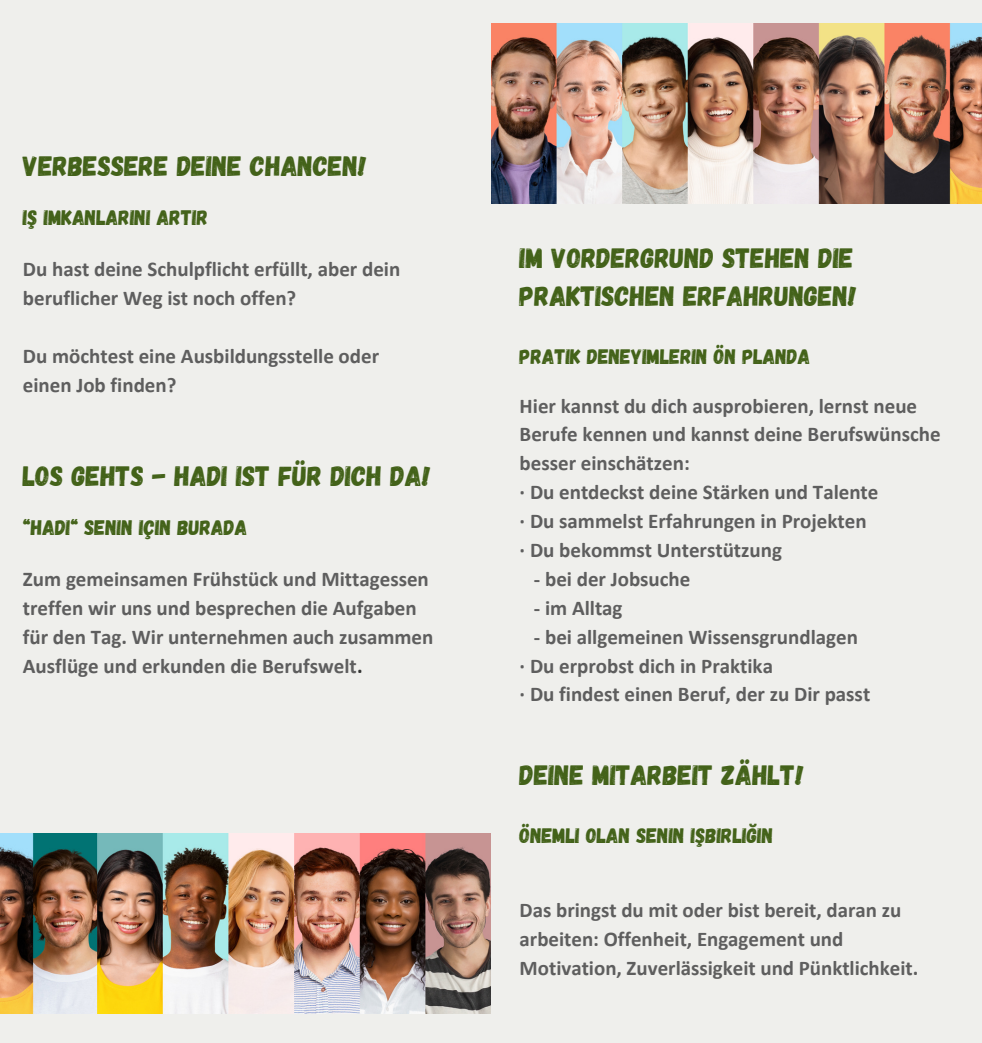
<style>
.page{position:relative;width:982px;height:1043px;background:#fff}
.page>*{position:absolute;margin:0;border:0;box-sizing:border-box;transform-origin:0 0}
.t1{font:28px "Gagalin";color:#436219}
.t2{font:27.82px "Gagalin";color:#436219}
.t3{font:700 21px/28.9px "Calibri";color:#5e5e5e}
.t4{font:21px "Gagalin";color:#436219}
.t5{font:700 20.82px/28.9px "Calibri";color:#5e5e5e}
.t6{font:20.82px "Gagalin";color:#436219}
.s1{color:#343534}
</style>
<div class="page">
<div style="left:0;top:0;width:981px;height:1042px;background:#efefec"></div>
<img style="left:0;top:833px;width:490px;height:179px">
<img style="left:491px;top:24px;width:490px;height:179px">
<p class="t1" style="left:23px;top:148px;width:345px">VERBESSERE DEINE CHANCEN!</p>
<p class="t4" style="left:23px;top:204px;width:187px">IŞ IMKANLARINI ARTIR</p>
<p class="t3" style="left:23px;top:256px;width:379px">Du hast deine Schulpflicht erfüllt, aber dein beruflicher Weg ist noch offen?</p>
<p class="t3" style="left:23px;top:343px;width:358px">Du möchtest eine Ausbildungsstelle oder</p>
<p class="t3" style="left:23px;top:372px;width:155px">einen Job finden?</p>
<p class="t1" style="left:23px;top:458px;width:409px">LOS GEHTS - HADI IST FÜR DICH DA!</p>
<p class="t4" style="left:23px;top:513px;width:226px">“HADI“ SENIN IÇIN BURADA</p>
<p class="t3" style="left:23px;top:566px;width:407px">Zum gemeinsamen Frühstück und Mittagessen treffen wir uns und besprechen die Aufgaben</p>
<p class="t3" style="left:23px;top:623px;width:412px">für den Tag. Wir unternehmen auch zusammen<br>Ausflüge und erkunden die Berufswelt<span class="s1">.</span></p>
<p class="t2" style="left:520px;top:240px;width:335px">IM VORDERGRUND STEHEN DIE</p>
<p class="t2" style="left:520px;top:278px;width:338px">PRAKTISCHEN ERFAHRUNGEN!</p>
<p class="t6" style="left:520px;top:343px;width:292px">PRATIK DENEYIMLERIN ÖN PLANDA</p>
<p class="t3" style="left:520px;top:393px;width:422px">Hier kannst du dich ausprobieren, lernst neue<br>Berufe kennen und kannst deine Berufswünsche besser einschätzen:</p>
<p class="t3" style="left:520px;top:479px;width:360px">· Du entdeckst deine Stärken und Talente</p>
<p class="t3" style="left:520px;top:508px;width:348px">· Du sammelst Erfahrungen in Projekten</p>
<p class="t3" style="left:520px;top:537px;width:264px">· Du bekommst Unterstützung</p>
<p class="t3" style="left:534px;top:566px;width:158px">- bei der Jobsuche</p>
<p class="t3" style="left:534px;top:595px;width:90px">- im Alltag</p>
<p class="t3" style="left:534px;top:623px;width:326px">- bei allgemeinen Wissensgrundlagen</p>
<p class="t3" style="left:520px;top:652px;width:255px">· Du erprobst dich in Praktika</p>
<p class="t3" style="left:520px;top:681px;width:352px">· Du findest einen Beruf, der zu Dir passt</p>
<p class="t2" style="left:520px;top:757px;width:286px">DEINE MITARBEIT ZÄHLT!</p>
<p class="t6" style="left:520px;top:822px;width:255px">ÖNEMLI OLAN SENIN IŞBIRLIĞIN</p>
<p class="t5" style="left:520px;top:896px;width:400px">Das bringst du mit oder bist bereit, daran zu arbeiten: Offenheit, Engagement und<br>Motivation, Zuverlässigkeit und Pünktlichkeit.</p>
</div>
